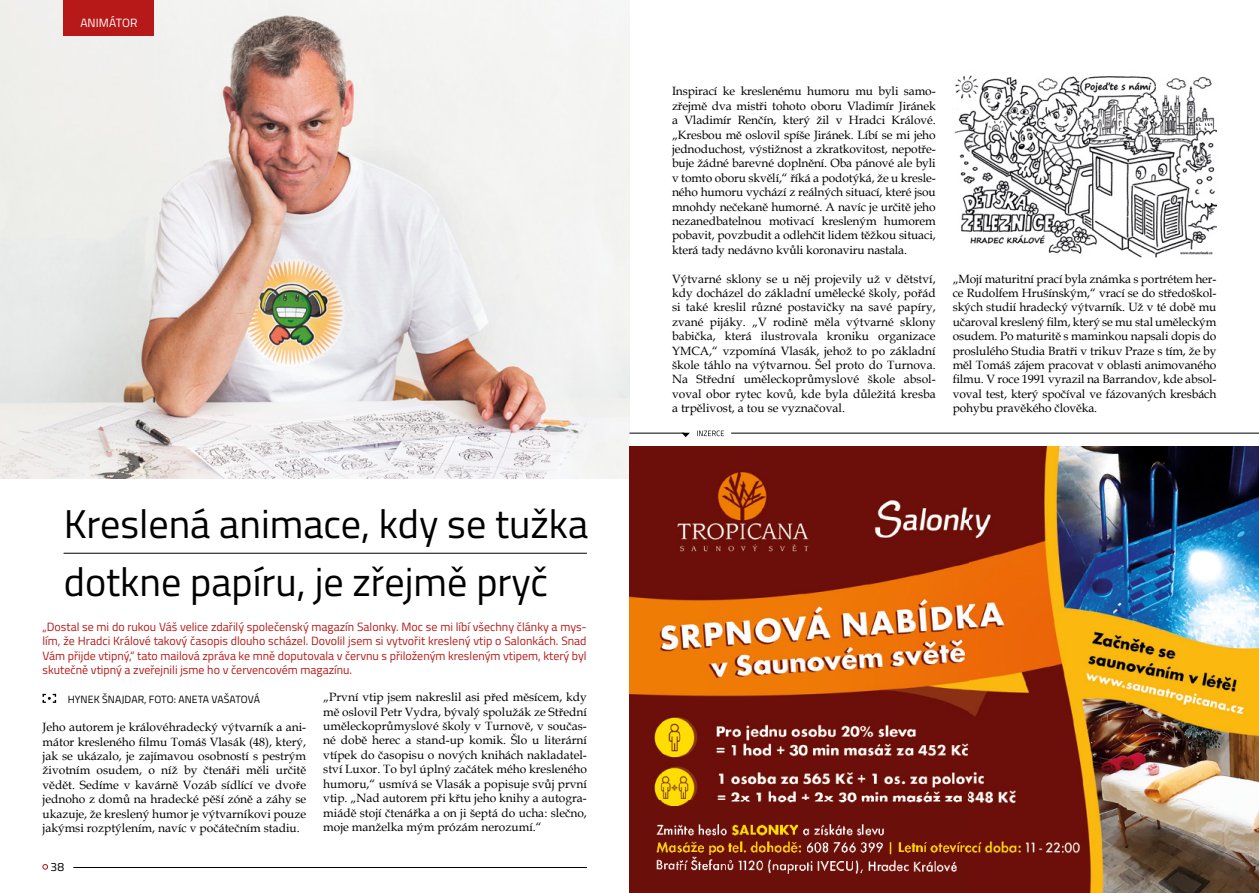
<style>
.page{position:relative;width:1259px;height:893px;background:#fff}
.page>*{position:absolute;margin:0;border:0;box-sizing:border-box;transform-origin:0 0}
.t1{font:40.2px/58.3px "Titillium Web";color:#000}
.t2{font:12px/14.4px "Book Antiqua";color:#000;text-align:justify}
.t3{font:12px/14.4px "Titillium";color:#b71918;text-align:justify}
.t4{font:12px "Titillium Web";letter-spacing:.01em;color:#fff}
.t5{font:12px "Titillium Web";color:#000}
.t6{font:10.5px "Titillium Web";letter-spacing:.005em;color:#000}
</style>
<div class="page">
<img style="left:0;top:0;width:629px;height:478px">
<svg style="left:43px;top:864px;width:5px;height:5px"></svg>
<hr style="left:73px;top:867px;width:514px;height:1px;background:#000">
<svg style="left:43px;top:694px;width:13px;height:9px"></svg>
<hr style="left:64px;top:553px;width:523px;height:1px;background:#000">
<div style="left:64px;top:0;width:90px;height:35px;background:#b71918"></div>
<img style="left:629px;top:446px;width:630px;height:447px">
<svg style="left:697px;top:431px;width:27px;height:5px"></svg>
<svg style="left:683px;top:433px;width:7px;height:4px"></svg>
<hr style="left:629px;top:433px;width:55px;height:1px;background:#000">
<hr style="left:731px;top:433px;width:528px;height:1px;background:#000">
<img style="left:954px;top:75px;width:262px;height:183px">
<p class="t4" style="left:80px;top:14px;width:59px">ANIMÁTOR</p>
<h1 class="t1" style="left:64px;top:493px;width:526px">Kreslená animace, kdy se tužka dotkne papíru, je zřejmě pryč</h1>
<p class="t3" style="left:43px;top:619px;width:546px">„Dostal se mi do rukou Váš velice zdařilý společenský magazín Salonky. Moc se mi líbí všechny články a mys&shy;lím, že Hradci Králové takový časopis dlouho scházel. Dovolil jsem si vytvořit kreslený vtip o Salonkách. Snad Vám přijde vtipný,“ tato mailová zpráva ke mně doputovala v červnu s přiloženým kresleným vtipem, který byl skutečně vtipný a zveřejnili jsme ho v červencovém magazínu.</p>
<p class="t6" style="left:68px;top:691px;width:194px">HYNEK ŠNAJDAR, FOTO: ANETA VAŠATOVÁ</p>
<p class="t2" style="left:43px;top:720px;width:265px">Jeho autorem je královéhradecký výtvarník a ani&shy;mátor kresleného filmu Tomáš Vlasák (48), který, jak se ukázalo, je zajímavou osobností s pestrým životním osudem, o níž by čtenáři měli určitě vědět. Sedíme v kavárně Vozáb sídlící ve dvoře jednoho z domů na hradecké pěší zóně a záhy se ukazuje, že kreslený humor je výtvarníkovi pouze jakýmsi rozptýlením, navíc v počátečním stadiu.</p>
<p class="t5" style="left:51px;top:858px;width:15px">38</p>
<p class="t2" style="left:323px;top:690px;width:265px">„První vtip jsem nakreslil asi před měsícem, kdy mě oslovil Petr Vydra, bývalý spolužák ze Střední uměleckoprůmyslové školy v Turnově, v součas&shy;né době herec a stand-up komik. Šlo u literární vtípek do časopisu o nových knihách nakladatel&shy;ství Luxor. To byl úplný začátek mého kresleného humoru,“ usmívá se Vlasák a popisuje svůj první vtip. „Nad autorem při křtu jeho knihy a autogra&shy;miádě stojí čtenářka a on ji šeptá do ucha: slečno, moje manželka mým prózám nerozumí.“</p>
<p class="t2" style="left:672px;top:84px;width:265px">Inspirací ke kreslenému humoru mu byli samo&shy;zřejmě dva mistři tohoto oboru Vladimír Jiránek a Vladimír Renčín, který žil v Hradci Králové. „Kresbou mě oslovil spíše Jiránek. Líbí se mi jeho jednoduchost, výstižnost a zkratkovitost, nepotře&shy;buje žádné barevné doplnění. Oba pánové ale byli v tomto oboru skvělí,“ říká a podotýká, že u kresle&shy;ného humoru vychází z reálných situací, které jsou mnohdy nečekaně humorné. A navíc je určitě jeho nezanedbatelnou motivací kresleným humorem pobavit, povzbudit a odlehčit lidem těžkou situaci, která tady nedávno kvůli koronaviru nastala.</p>
<p class="t2" style="left:672px;top:271px;width:265px">Výtvarné sklony se u něj projevily už v dětství, kdy docházel do základní umělecké školy, pořád si také kreslil různé postavičky na savé papíry, zvané pijáky. „V rodině měla výtvarné sklony babička, která ilustrovala kroniku organizace YMCA,“ vzpomíná Vlasák, jehož to po základní škole táhlo na výtvarnou. Šel proto do Turnova.<br>Na Střední uměleckoprůmyslové škole absol&shy;voval obor rytec kovů, kde byla důležitá kresba a trpělivost, a tou se vyznačoval.</p>
<p class="t2" style="left:952px;top:271px;width:265px">„Mojí maturitní prací byla známka s portrétem her&shy;ce Rudolfem Hrušínským,“ vrací se do středoškol&shy;ských studií hradecký výtvarník. Už v té době mu učaroval kreslený film, který se mu stal uměleckým osudem. Po maturitě s maminkou napsali dopis do proslulého Studia Bratři v trikuv Praze s tím, že by měl Tomáš zájem pracovat v oblasti animovaného filmu. V roce 1991 vyrazil na Barrandov, kde absol&shy;voval test, který spočíval ve fázovaných kresbách pohybu pravěkého člověka.</p>
</div>
